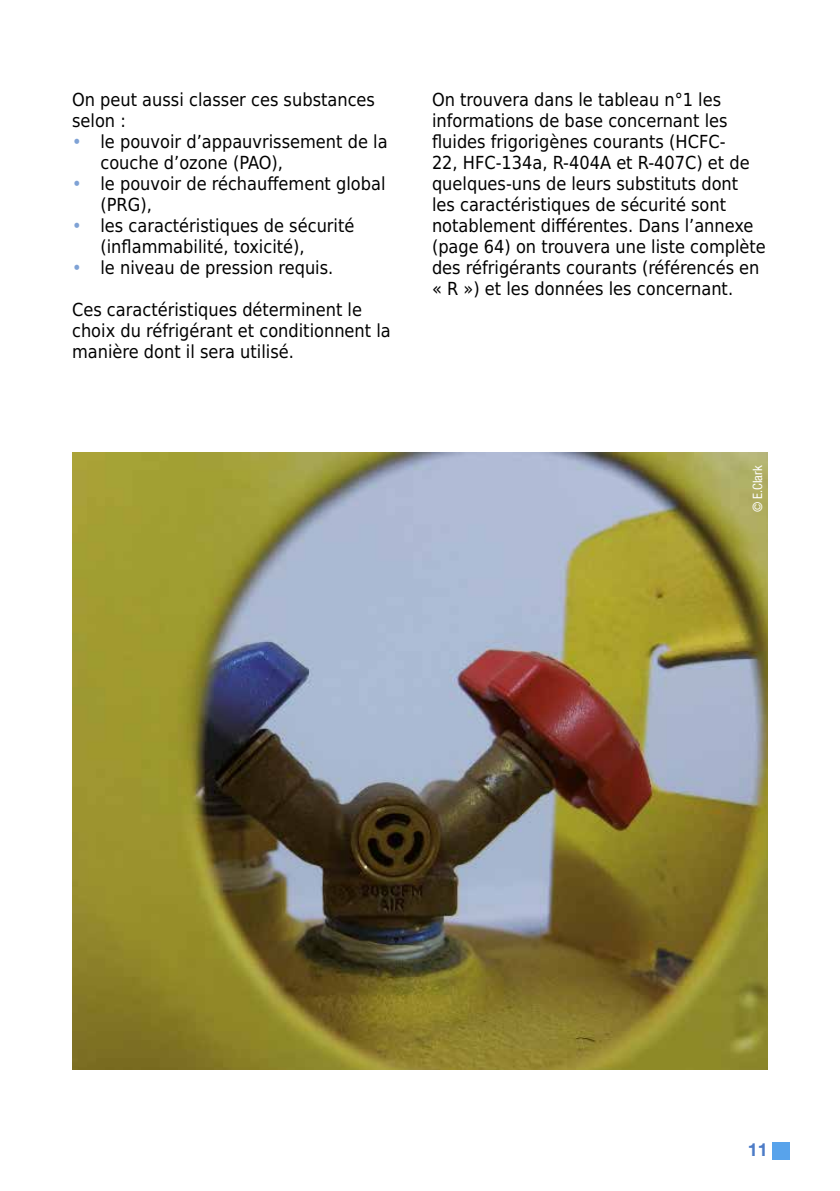
<style>
.page{position:relative;width:840px;height:1191px;background:#fff}
.page>*{position:absolute;margin:0;border:0;box-sizing:border-box;transform-origin:0 0}
.t1{font:18px/21px "DejaVu Sans Condensed";color:#000}
.t2{font:700 18px "Helvetica Neue LT Com";color:#4d7cc7}
.t3{font:condensed 12.8px "Helvetica Neue LT Com";color:#fff}
.s1{color:#7fa2d5}
</style>
<div class="page">
<img style="left:72px;top:452px;width:695px;height:617px">
<div style="left:772px;top:1142px;width:17px;height:17px;background:#58a3eb"></div>
<p class="t1" style="left:72px;top:89px;width:304px">On peut aussi classer ces substances selon :</p>
<p class="t1" style="left:100px;top:131px;width:288px;text-indent:-28px"><span class="s1">•</span> le pouvoir d’appauvrissement de la couche d’ozone (PAO),</p>
<p class="t1" style="left:100px;top:173px;width:286px;text-indent:-28px"><span class="s1">•</span> le pouvoir de réchauffement global (PRG),</p>
<p class="t1" style="left:100px;top:215px;width:255px;text-indent:-28px"><span class="s1">•</span> les caractéristiques de sécurité (inflammabilité, toxicité),</p>
<p class="t1" style="left:72px;top:257px;width:263px"><span class="s1">•</span> le niveau de pression requis.</p>
<p class="t1" style="left:72px;top:299px;width:320px">Ces caractéristiques déterminent le choix du réfrigérant et conditionnent la manière dont il sera utilisé.</p>
<p class="t1" style="left:432px;top:89px;width:335px">On trouvera dans le tableau n°1 les informations de base concernant les fluides frigorigènes courants (HCFC-<br>22, HFC-134a, R-404A et R-407C) et de quelques-uns de leurs substituts dont<br>les caractéristiques de sécurité sont notablement différentes. Dans l’annexe (page 64) on trouvera une liste complète des réfrigérants courants (référencés en « R ») et les données les concernant.</p>
<p class="t3" style="left:749px;top:512px;width:48px;rotate:-90deg">© E.Clark</p>
<p class="t2" style="left:747px;top:1137px;width:22px">11</p>
</div>
